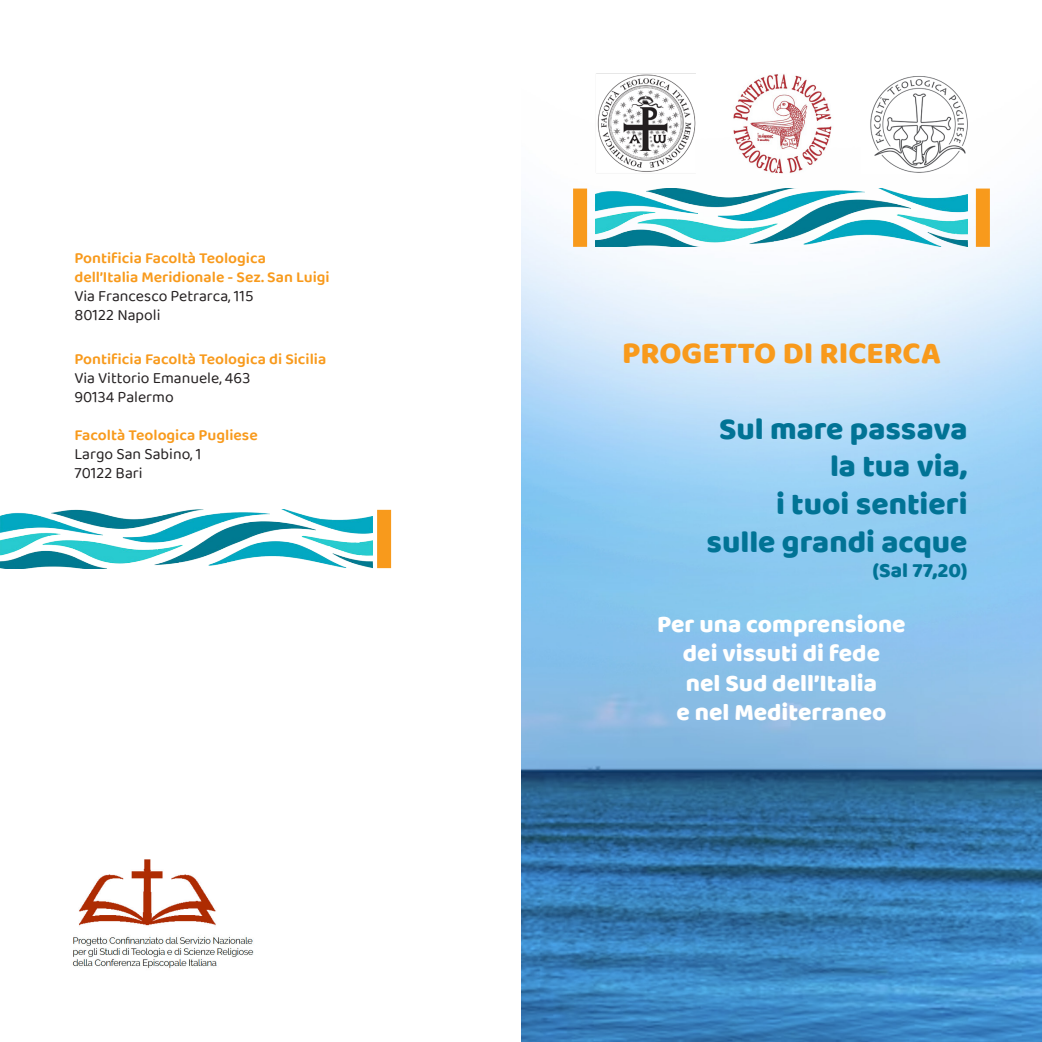
<style>
.page{position:relative;width:1042px;height:1042px;background:#fff}
.page>*{position:absolute;margin:0;border:0;box-sizing:border-box;transform-origin:0 0}
.t1{font:800 31.5px "Baloo Chettan 2";color:#017395}
.t2{font:800 31.5px "Baloo Chettan 2";color:#f89a1c}
.t3{font:800 24.5px "Baloo Chettan 2";color:#fff}
.t4{font:800 21px "Baloo Chettan 2";letter-spacing:.005em;color:#017395}
.t5{font:600 15.75px "Baloo 2";color:#f89a1c}
.t6{font:15.75px "Baloo 2";color:#231f20}
</style>
<div class="page">
<img style="left:521px;top:116px;width:521px;height:926px">
<img style="left:595px;top:73px;width:101px;height:101px">
<img style="left:728px;top:74px;width:105px;height:102px">
<img style="left:862px;top:76px;width:105px;height:98px">
<img style="left:595px;top:189px;width:372px;height:58px">
<div style="left:573px;top:189px;width:14px;height:58px;background:#f89a1c"></div>
<div style="left:976px;top:189px;width:14px;height:58px;background:#f89a1c"></div>
<img style="left:0;top:510px;width:372px;height:58px">
<img style="left:72px;top:859px;width:182px;height:109px">
<div style="left:377px;top:510px;width:14px;height:58px;background:#f89a1c"></div>
<p class="t5" style="left:74px;top:247px;width:193px">Pontificia Facoltà Teologica</p>
<p class="t5" style="left:74px;top:266px;width:257px">dell’Italia Meridionale - Sez. San Luigi</p>
<p class="t6" style="left:74px;top:285px;width:181px">Via Francesco Petrarca, 115</p>
<p class="t6" style="left:74px;top:304px;width:88px">80122 Napoli</p>
<p class="t5" style="left:74px;top:348px;width:253px">Pontificia Facoltà Teologica di Sicilia</p>
<p class="t6" style="left:74px;top:367px;width:177px">Via Vittorio Emanuele, 463</p>
<p class="t6" style="left:74px;top:386px;width:101px">90134 Palermo</p>
<p class="t5" style="left:74px;top:423px;width:185px">Facoltà Teologica Pugliese</p>
<p class="t6" style="left:74px;top:443px;width:128px">Largo San Sabino, 1</p>
<p class="t6" style="left:74px;top:461px;width:70px">70122 Bari</p>
<p class="t2" style="left:622px;top:329px;width:320px">PROGETTO DI RICERCA</p>
<p class="t1" style="left:719px;top:405px;width:250px">Sul mare passava</p>
<p class="t1" style="left:830px;top:442px;width:139px">la tua via,</p>
<p class="t1" style="left:776px;top:480px;width:193px">i tuoi sentieri</p>
<p class="t1" style="left:706px;top:518px;width:262px">sulle grandi acque</p>
<p class="t4" style="left:872px;top:555px;width:96px">(Sal 77,20)</p>
<p class="t3" style="left:657px;top:605px;width:250px">Per una comprensione</p>
<p class="t3" style="left:683px;top:635px;width:199px">dei vissuti di fede</p>
<p class="t3" style="left:686px;top:664px;width:193px">nel Sud dell’Italia</p>
<p class="t3" style="left:676px;top:694px;width:212px">e nel Mediterraneo</p>
</div>
